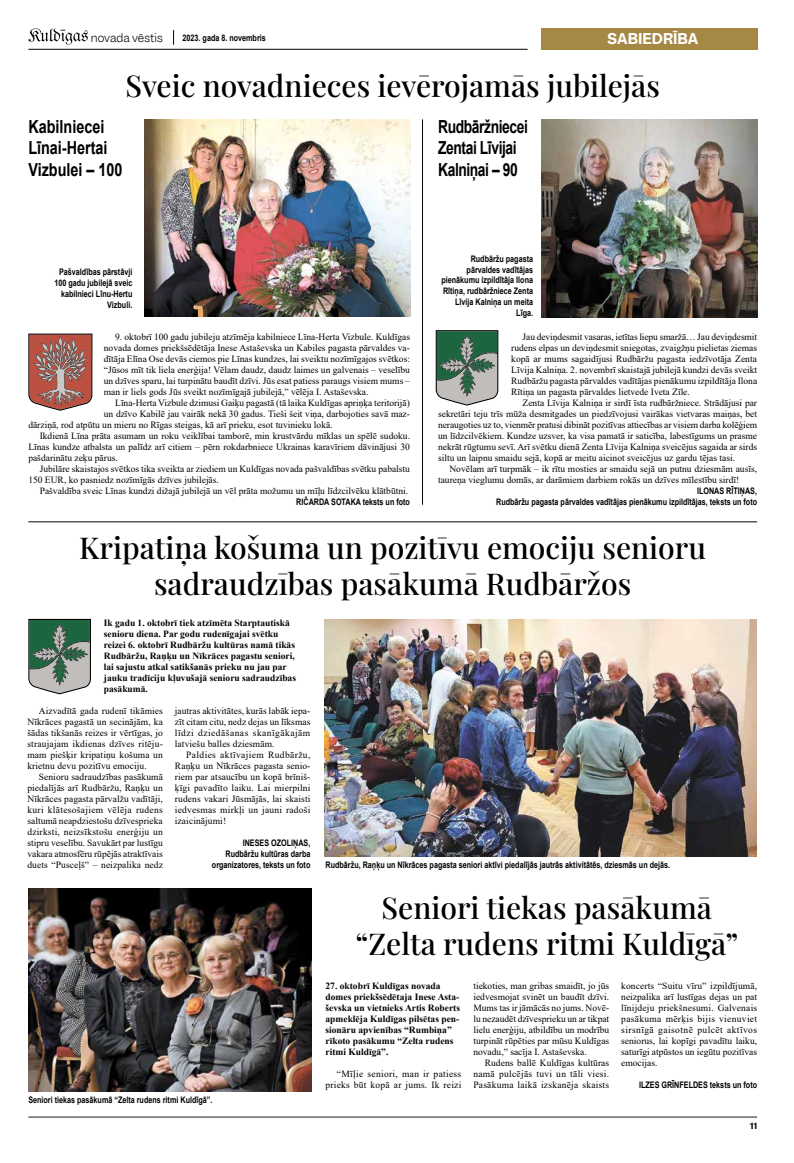
<style>
.page{position:relative;width:794px;height:1163px;background:#fff}
.page>*{position:absolute;margin:0;border:0;box-sizing:border-box;transform-origin:0 0}
.t1{font:500 30px/36px "Playfair Display";color:#000;text-align:center}
.t2{font:700 18px/21.6px "Arial";letter-spacing:-.03em;color:#000;scale:.77 1}
.t3{font:700 18px/21.6px "Arial";color:#000;scale:.8 1}
.t4{font:600 14px "Garnett";color:#fff}
.t5{font:300 10.9px "Garnett";color:#000}
.t6{font:9.5px/11px "Times New Roman";color:#000;text-align:justify}
.t7{font:700 9.5px/11px "Times New Roman";color:#000}
.t8{font:9.5px/11px "Times New Roman";letter-spacing:.03em;color:#000;text-align:right}
.t9{font:700 9px/10.8px "Arial";color:#000;text-align:right;scale:.8 1}
.t10{font:600 8px "Garnett";color:#000}
</style>
<div class="page">
<svg style="left:28px;top:28px;width:60px;height:17px"></svg>
<div style="left:541px;top:28px;width:216px;height:22px;background:#a68845"></div>
<hr style="left:28px;top:49px;width:499px;height:1px;background:#000">
<svg style="left:173px;top:30px;width:1px;height:15px"></svg>
<hr style="left:28px;top:1115px;width:729px;height:2px;background:#888">
<img style="left:145px;top:119px;width:265px;height:197px">
<img style="left:541px;top:119px;width:216px;height:198px">
<img style="left:324px;top:619px;width:432px;height:237px">
<hr style="left:422px;top:119px;width:1px;height:385px;background:#000">
<hr style="left:28px;top:521px;width:729px;height:1px;background:#000">
<img style="left:28px;top:888px;width:283px;height:203px">
<svg style="left:28px;top:333px;width:64px;height:77px;background:#a76b62"></svg>
<svg style="left:436px;top:330px;width:62px;height:75px;background:#6d8978"></svg>
<svg style="left:28px;top:618px;width:63px;height:76px;background:#6e8a7a"></svg>
<p class="t5" style="left:91px;top:31px;width:74px">novada vēstis</p>
<p class="t9" style="left:183px;top:33px;width:106px">2023. gada 8. novembris</p>
<h3 class="t4" style="left:607px;top:30px;width:92px">SABIEDRĪBA</h3>
<h1 class="t1" style="left:125px;top:65px;width:536px">Sveic novadnieces ievērojamās jubilejās</h1>
<h2 class="t3" style="left:28px;top:116px;width:119px">Kabilniecei<br>Līnai-Hertai<br>Vizbulei – 100</h2>
<h2 class="t2" style="left:438px;top:116px;width:118px">Rudbāržniecei<br>Zentai Līvijai<br>Kalniņai – 90</h2>
<p class="t9" style="left:54px;top:267px;width:99px">Pašvaldības pārstāvji<br>100 gadu jubilejā sveic kabilnieci Līnu-Hertu<br>Vizbuli.</p>
<p class="t6" style="left:104px;top:330px;width:308px;text-indent:11px">9. oktobrī 100 gadu jubileju atzīmēja kabilniece Līna-Herta Vizbule. Kuldīgas novada domes priekšsēdētāja Inese Astaševska un Kabiles pagasta pārvaldes va&shy;dītāja Elīna Ose devās ciemos pie Līnas kundzes, lai sveiktu nozīmīgajos svētkos: “Jūsos mīt tik liela enerģija! Vēlam daudz, daudz laimes un galvenais – veselību un dzīves sparu, lai turpinātu baudīt dzīvi. Jūs esat patiess paraugs visiem mums – man ir liels gods Jūs sveikt nozīmīgajā jubilejā,” vēlēja I. Astaševska.</p>
<p class="t6" style="left:115px;top:396px;width:296px">Līna-Herta Vizbule dzimusi Gaiķu pagastā (tā laika Kuldīgas apriņķa teritorijā)</p>
<p class="t6" style="left:104px;top:407px;width:308px">un dzīvo Kabilē jau vairāk nekā 30 gadus. Tieši šeit viņa, darbojoties savā maz-</p>
<p class="t6" style="left:28px;top:418px;width:306px">dārziņā, rod atpūtu un mieru no Rīgas steigas, kā arī prieku, esot tuvinieku lokā.</p>
<p class="t6" style="left:40px;top:429px;width:372px">Ikdienā Līna prāta asumam un roku veiklībai tamborē, min krustvārdu mīklas un spēlē sudoku.</p>
<p class="t6" style="left:28px;top:440px;width:383px">Līnas kundze atbalsta un palīdz arī citiem – pērn rokdarbniece Ukrainas karavīriem dāvinājusi 30</p>
<p class="t6" style="left:28px;top:451px;width:91px">pašdarinātu zeķu pārus.</p>
<p class="t6" style="left:40px;top:462px;width:372px">Jubilāre skaistajos svētkos tika sveikta ar ziediem un Kuldīgas novada pašvaldības svētku pabalstu</p>
<p class="t6" style="left:28px;top:473px;width:192px">150 EUR, ko pasniedz nozīmīgās dzīves jubilejās.</p>
<p class="t6" style="left:40px;top:484px;width:370px">Pašvaldība sveic Līnas kundzi dižajā jubilejā un vēl prāta možumu un mīļu līdzcilvēku klātbūtni.</p>
<p class="t9" style="left:296px;top:496px;width:144px">RIČARDA SOTAKA teksts un foto</p>
<p class="t9" style="left:441px;top:253px;width:116px">Rudbāržu pagasta pārvaldes vadītājas pienākumu izpildītāja Ilona<br>Rītiņa, rudbāržniece Zenta<br>Līvija Kalniņa un meita<br>Līga.</p>
<p class="t6" style="left:511px;top:330px;width:247px;text-indent:11px">Jau deviņdesmit vasaras, ietītas liepu smaržā… Jau deviņdesmit rudens elpas un deviņdesmit sniegotas, zvaigžņu pielietas ziemas kopā ar mums sagaidījusi Rudbāržu pagasta iedzīvotāja Zenta Līvija Kalniņa. 2. novembrī skaistajā jubilejā kundzi devās sveikt Rudbāržu pagasta pārvaldes vadītājas pienākumu izpildītāja Ilona Rītiņa un pagasta pārvaldes lietvede Iveta Zīle.</p>
<p class="t6" style="left:438px;top:396px;width:321px;text-indent:84px">Zenta Līvija Kalniņa ir sirdī īsta rudbāržniece. Strādājusi par sekretāri teju trīs mūža desmitgades un piedzīvojusi vairākas vietvaras maiņas, bet neraugoties uz to, vienmēr pratusi dibināt pozitīvas attiecības ar visiem darba kolēģiem un līdzcilvēkiem. Kundze uzsver, ka visa pamatā ir saticība, labestīgums un prasme nekrāt rūgtumu sevī. Arī svētku dienā Zenta Līvija Kalniņa sveicējus sagaida ar sirds siltu un laipnu smaidu sejā, kopā ar meitu aicinot sveicējus uz gardu tējas tasi.</p>
<p class="t6" style="left:438px;top:462px;width:320px;text-indent:11px">Novēlam arī turpmāk – ik rītu mosties ar smaidu sejā un putnu dziesmām ausīs, taureņa vieglumu domās, ar darāmiem darbiem rokās un dzīves mīlestību sirdī!</p>
<p class="t9" style="left:496px;top:485px;width:328px">ILONAS RĪTIŅAS,<br>Rudbāržu pagasta pārvaldes vadītājas pienākumu izpildītājas, teksts un foto</p>
<h1 class="t1" style="left:79px;top:527px;width:628px">Kripatiņa košuma un pozitīvu emociju senioru sadraudzības pasākumā Rudbāržos</h1>
<p class="t7" style="left:104px;top:616px;width:194px">Ik gadu 1. oktobrī tiek atzīmēta Starptautiskā senioru diena. Par godu rudenīgajai svētku reizei 6. oktobrī Rudbāržu kultūras namā tikās Rudbāržu, Raņķu un Nīkrāces pagastu seniori, lai sajustu atkal satikšanās prieku nu jau par jauku tradīciju kļuvušajā senioru sadraudzības pasākumā.</p>
<p class="t6" style="left:27px;top:704px;width:137px;text-indent:11px">Aizvadītā gada rudenī tikāmies Nīkrāces pagastā un secinājām, ka šādas tikšanās reizes ir vērtīgas, jo straujajam ikdienas dzīves ritēju&shy;mam piešķir kripatiņu košuma un krietnu devu pozitīvu emociju.</p>
<p class="t6" style="left:27px;top:770px;width:137px;text-indent:11px">Senioru sadraudzības pasākumā piedalījās arī Rudbāržu, Raņķu un Nīkrāces pagasta pārvalžu vadītāji, kuri klātesošajiem vēlēja rudens saltumā neapdziestošu dzīvesprieka dzirksti, neizsīkstošu enerģiju un stipru veselību. Savukārt par lustīgu vakara atmosfēru rūpējās atraktīvais duets “Pusceļš” – neizpalika nedz</p>
<p class="t6" style="left:175px;top:704px;width:137px">jautras aktivitātes, kurās labāk iepa&shy;zīt citam citu, nedz dejas un līksmas līdzi dziedāšanas skanīgākajām latviešu balles dziesmām.</p>
<p class="t6" style="left:175px;top:748px;width:137px;text-indent:11px">Paldies aktīvajiem Rudbāržu, Raņķu un Nīkrāces pagasta senio&shy;riem par atsaucību un kopā brīniš&shy;ķīgi pavadīto laiku. Lai mierpilni rudens vakari Jūsmājās, lai skaisti iedvesmas mirkļi un jauni radoši izaicinājumi!</p>
<p class="t9" style="left:212px;top:837px;width:125px">INESES OZOLIŅAS,<br>Rudbāržu kultūras darba organizatores, teksts un foto</p>
<p class="t9" style="left:28px;top:1094px;width:232px">Seniori tiekas pasākumā “Zelta rudens ritmi Kuldīgā”.</p>
<p class="t9" style="left:325px;top:859px;width:432px">Rudbāržu, Raņķu un Nīkrāces pagasta seniori aktīvi piedalījās jautrās aktivitātēs, dziesmās un dejās.</p>
<h1 class="t1" style="left:355px;top:887px;width:384px">Seniori tiekas pasākumā “Zelta rudens ritmi Kuldīgā”</h1>
<p class="t7" style="left:325px;top:979px;width:136px">27. oktobrī Kuldīgas novada domes priekšsēdētaja Inese Asta&shy;ševska un vietnieks Artis Roberts apmeklēja Kuldīgas pilsētas pen&shy;sionāru apvienības “Rumbiņa” rīkoto pasākumu “Zelta rudens ritmi Kuldīgā”.</p>
<p class="t8" style="left:325px;top:1067px;width:137px">“Mīļie seniori, man ir patiess prieks būt kopā ar jums. Ik reizi</p>
<p class="t6" style="left:473px;top:979px;width:137px">tiekoties, man gribas smaidīt, jo jūs iedvesmojat svinēt un baudīt dzīvi.<br>Mums tas ir jāmācās no jums. Novē&shy;lu nezaudēt dzīvesprieku un ar tikpat lielu enerģiju, atbildību un modrību turpināt rūpēties par mūsu Kuldīgas novadu,” sacīja I. Astaševska.</p>
<p class="t6" style="left:473px;top:1056px;width:137px;text-indent:11px">Rudens ballē Kuldīgas kultūras namā pulcējās tuvi un tāli viesi.<br>Pasākuma laikā izskanēja skaists</p>
<p class="t6" style="left:621px;top:979px;width:137px">koncerts “Suitu vīru” izpildījumā, neizpalika arī lustīgas dejas un pat līnijdeju priekšnesumi. Galvenais pasākuma mērķis bijis vienuviet sirsnīgā gaisotnē pulcēt aktīvos seniorus, lai kopīgi pavadītu laiku, saturīgi atpūstos un iegūtu pozitīvas emocijas.</p>
<p class="t9" style="left:639px;top:1079px;width:149px">ILZES GRĪNFELDES teksts un foto</p>
<p class="t10" style="left:750px;top:1120px;width:8px">11</p>
</div>
